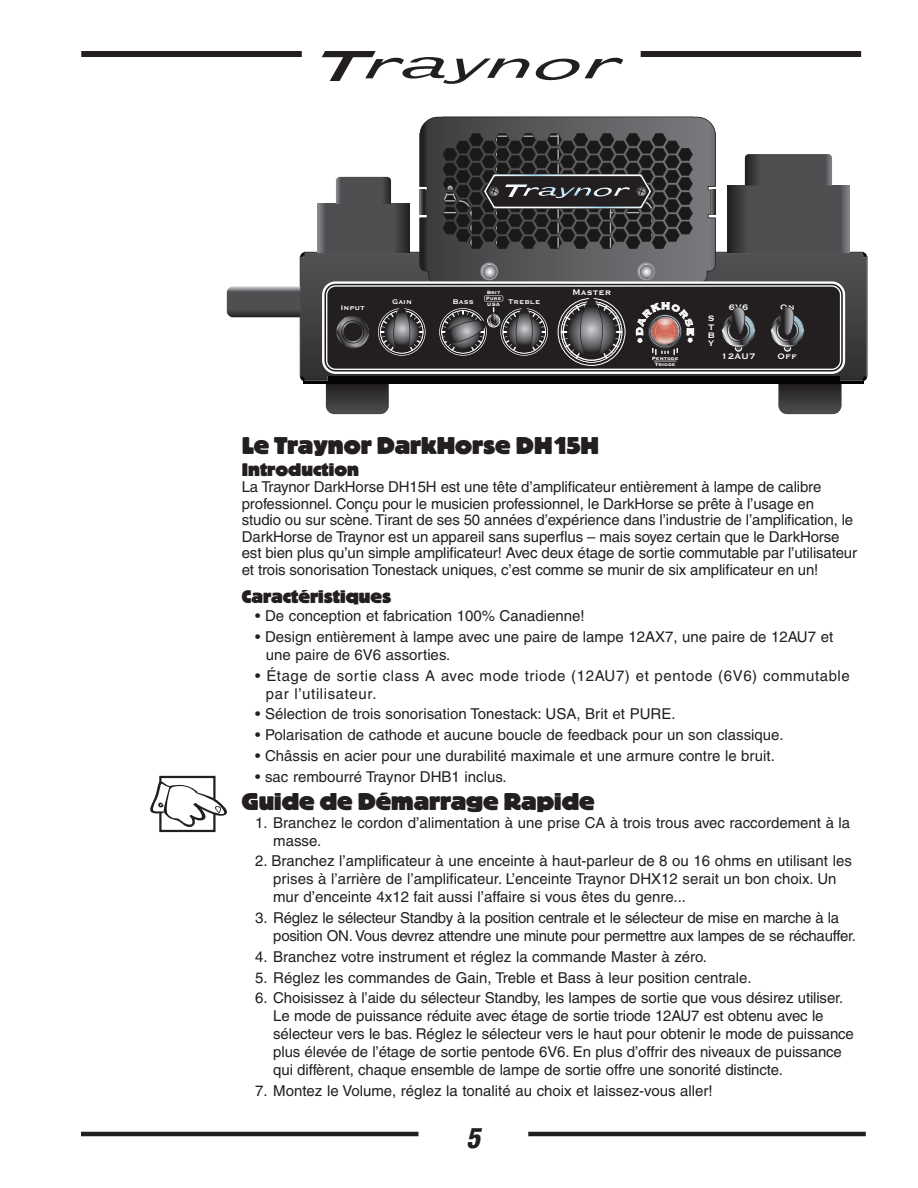
<style>
.page{position:relative;width:918px;height:1188px;background:#fff}
.page>*{position:absolute;margin:0;border:0;box-sizing:border-box;transform-origin:0 0}
.t1{font:italic 900 condensed 27px "Helvetica";color:#231f20}
.Traynor_Header{font:800 24px "Block BE";color:#231f20}
.Traynor_Header__subh{font:800 18px "Block BE";color:#231f20}
.Traynor_numbers{font:15px/18px "Helvetica";letter-spacing:-.01em;color:#231f20}
.Traynor_Paragraph__f{font:15px/16.5px "Helvetica";letter-spacing:-.01em;color:#231f20}
.Traynor_bullets{font:15px/18px "Helvetica";color:#231f20}
.Traynor_bullets-2{font:15px/18px "Helvetica";letter-spacing:.04em;color:#231f20}
.t2{font:700 10.5px/8.4px "Copperplate Gothic BT";color:#fff;text-align:justify}
.t3{font:700 8.85px "Copperplate Gothic BT";color:#fff}
.t4{font:6.15px/5.8px "Copperplate Thirty Three BC";color:#fff;text-align:center}
</style>
<div class="page">
<div style="left:81px;top:51px;width:221px;height:6px;background:#231f20"></div>
<div style="left:641px;top:51px;width:220px;height:6px;background:#231f20"></div>
<hr style="left:81px;top:1132px;width:337px;height:4px;background:#231f20">
<hr style="left:528px;top:1132px;width:338px;height:4px;background:#231f20">
<svg style="left:322px;top:51px;width:301px;height:33px"></svg>
<svg style="left:300px;top:252px;width:568px;height:129px;background:#464647"></svg>
<hr style="left:310px;top:381px;width:548px;height:3px;background:#040503">
<hr style="left:328px;top:377px;width:511px;height:4px;background:#040503">
<svg style="left:300px;top:252px;width:4px;height:5px"></svg>
<svg style="left:863px;top:252px;width:4px;height:5px"></svg>
<svg style="left:858px;top:377px;width:9px;height:7px"></svg>
<svg style="left:300px;top:377px;width:10px;height:7px"></svg>
<svg style="left:318px;top:204px;width:91px;height:48px;background:#4d4d4e"></svg>
<svg style="left:727px;top:185px;width:123px;height:67px;background:#4c4c4d"></svg>
<svg style="left:336px;top:177px;width:55px;height:27px"></svg>
<svg style="left:745px;top:154px;width:87px;height:31px;background:#4c4d4e"></svg>
<svg style="left:227px;top:286px;width:73px;height:31px;background:#58595a"></svg>
<svg style="left:779px;top:384px;width:62px;height:30px;background:#393839"></svg>
<svg style="left:326px;top:384px;width:63px;height:30px;background:#3a393a"></svg>
<svg style="left:419px;top:117px;width:297px;height:164px;background:#4d4d4f"></svg>
<svg style="left:420px;top:190px;width:4px;height:24px"></svg>
<svg style="left:711px;top:190px;width:5px;height:24px"></svg>
<svg style="left:322px;top:281px;width:523px;height:93px"></svg>
<svg style="left:326px;top:285px;width:515px;height:85px;background:#343031"></svg>
<svg style="left:378px;top:296px;width:170px;height:60px;background:#474445"></svg>
<svg style="left:720px;top:307px;width:86px;height:44px;background:#464648"></svg>
<svg style="left:334px;top:315px;width:37px;height:35px"></svg>
<svg style="left:480px;top:262px;width:18px;height:18px"></svg>
<svg style="left:637px;top:262px;width:18px;height:18px"></svg>
<svg style="left:483px;top:133px;width:170px;height:116px;background:#373637"></svg>
<div style="left:159px;top:776px;width:57px;height:56px;border:2px solid #231f20"></div>
<svg style="left:151px;top:781px;width:76px;height:48px"></svg>
<svg style="left:558px;top:297px;width:137px;height:80px;background:#585252"></svg>
<p class="t3" style="left:340px;top:303px;width:26px">Input</p>
<p class="t3" style="left:392px;top:297px;width:21px">Gain</p>
<p class="t4" style="left:486px;top:290px;width:17px;text-align:left">Brit<br>Pure<br>USA</p>
<p class="t3" style="left:453px;top:297px;width:23px">Bass</p>
<p class="t3" style="left:508px;top:297px;width:34px">Treble</p>
<p class="t2" style="left:572px;top:288px;width:41px">Master</p>
<p class="t4" style="left:652px;top:355px;width:28px">Pentode<br>Triode</p>
<p class="t2" style="left:708px;top:314px;width:9px">S T B Y</p>
<p class="t2" style="left:729px;top:303px;width:22px">6V6</p>
<p class="t2" style="left:721px;top:352px;width:36px">12AU7</p>
<p class="t2" style="left:780px;top:303px;width:16px">On</p>
<p class="t2" style="left:778px;top:352px;width:21px">Off</p>
<p class="Traynor_Header" style="left:242px;top:433px;width:359px">Le Traynor DarkHorse DH15H</p>
<p class="Traynor_Header__subh" style="left:242px;top:460px;width:119px">Introduction</p>
<p class="Traynor_Paragraph__f" style="left:242px;top:479px;width:617px">La Traynor DarkHorse DH15H est une tête d’amplificateur entièrement à lampe de calibre professionnel. Conçu pour le musicien professionnel, le DarkHorse se prête à l’usage en<br>studio ou sur scène. Tirant de ses 50 années d’expérience dans l’industrie de l’amplification, le DarkHorse de Traynor est un appareil sans superflus – mais soyez certain que le DarkHorse est bien plus qu’un simple amplificateur! Avec deux étage de sortie commutable par l’utilisateur et trois sonorisation Tonestack uniques, c’est comme se munir de six amplificateur en un!</p>
<p class="Traynor_Header__subh" style="left:242px;top:587px;width:151px">Caractéristiques</p>
<p class="Traynor_bullets" style="left:255px;top:607px;width:331px">• De conception et fabrication 100% Canadienne!</p>
<p class="Traynor_bullets" style="left:266px;top:628px;width:569px;text-indent:-10px">• Design entièrement à lampe avec une paire de lampe 12AX7, une paire de 12AU7 et une paire de 6V6 assorties.</p>
<p class="Traynor_bullets-2" style="left:266px;top:666px;width:585px;text-indent:-10px">• Étage de sortie class A avec mode triode (12AU7) et pentode (6V6) commutable par l’utilisateur.</p>
<p class="Traynor_bullets" style="left:255px;top:705px;width:422px">• Sélection de trois sonorisation Tonestack: USA, Brit et PURE.</p>
<p class="Traynor_bullets" style="left:255px;top:726px;width:530px">• Polarisation de cathode et aucune boucle de feedback pour un son classique.</p>
<p class="Traynor_bullets" style="left:255px;top:747px;width:521px">• Châssis en acier pour une durabilité maximale et une armure contre le bruit.</p>
<p class="Traynor_bullets" style="left:255px;top:767px;width:253px">• sac rembourré Traynor DHB1 inclus.</p>
<p class="Traynor_Header" style="left:242px;top:788px;width:355px">Guide de Démarrage Rapide</p>
<p class="Traynor_numbers" style="left:273px;top:813px;width:579px;text-indent:-18px">1. Branchez le cordon d’alimentation à une prise CA à trois trous avec raccordement à la masse.</p>
<p class="Traynor_numbers" style="left:273px;top:852px;width:580px;text-indent:-18px">2. Branchez l’amplificateur à une enceinte à haut-parleur de 8 ou 16 ohms en utilisant les prises à l’arrière de l’amplificateur. L’enceinte Traynor DHX12 serait un bon choix. Un mur d’enceinte 4x12 fait aussi l’affaire si vous êtes du genre...</p>
<p class="Traynor_numbers" style="left:273px;top:909px;width:584px;text-indent:-18px">3. Réglez le sélecteur Standby à la position centrale et le sélecteur de mise en marche à la position ON. Vous devrez attendre une minute pour permettre aux lampes de se réchauffer.</p>
<p class="Traynor_numbers" style="left:255px;top:948px;width:453px">4. Branchez votre instrument et réglez la commande Master à zéro.</p>
<p class="Traynor_numbers" style="left:255px;top:968px;width:498px">5. Réglez les commandes de Gain, Treble et Bass à leur position centrale.</p>
<p class="Traynor_numbers" style="left:273px;top:989px;width:582px;text-indent:-18px">6. Choisissez à l’aide du sélecteur Standby, les lampes de sortie que vous désirez utiliser.<br>Le mode de puissance réduite avec étage de sortie triode 12AU7 est obtenu avec le sélecteur vers le bas. Réglez le sélecteur vers le haut pour obtenir le mode de puissance plus élevée de l’étage de sortie pentode 6V6. En plus d’offrir des niveaux de puissance qui diffèrent, chaque ensemble de lampe de sortie offre une sonorité distincte.</p>
<p class="Traynor_numbers" style="left:255px;top:1082px;width:459px">7. Montez le Volume, réglez la tonalité au choix et laissez-vous aller!</p>
<h1 class="t1" style="left:466px;top:1122px;width:15px">5</h1>
</div>
